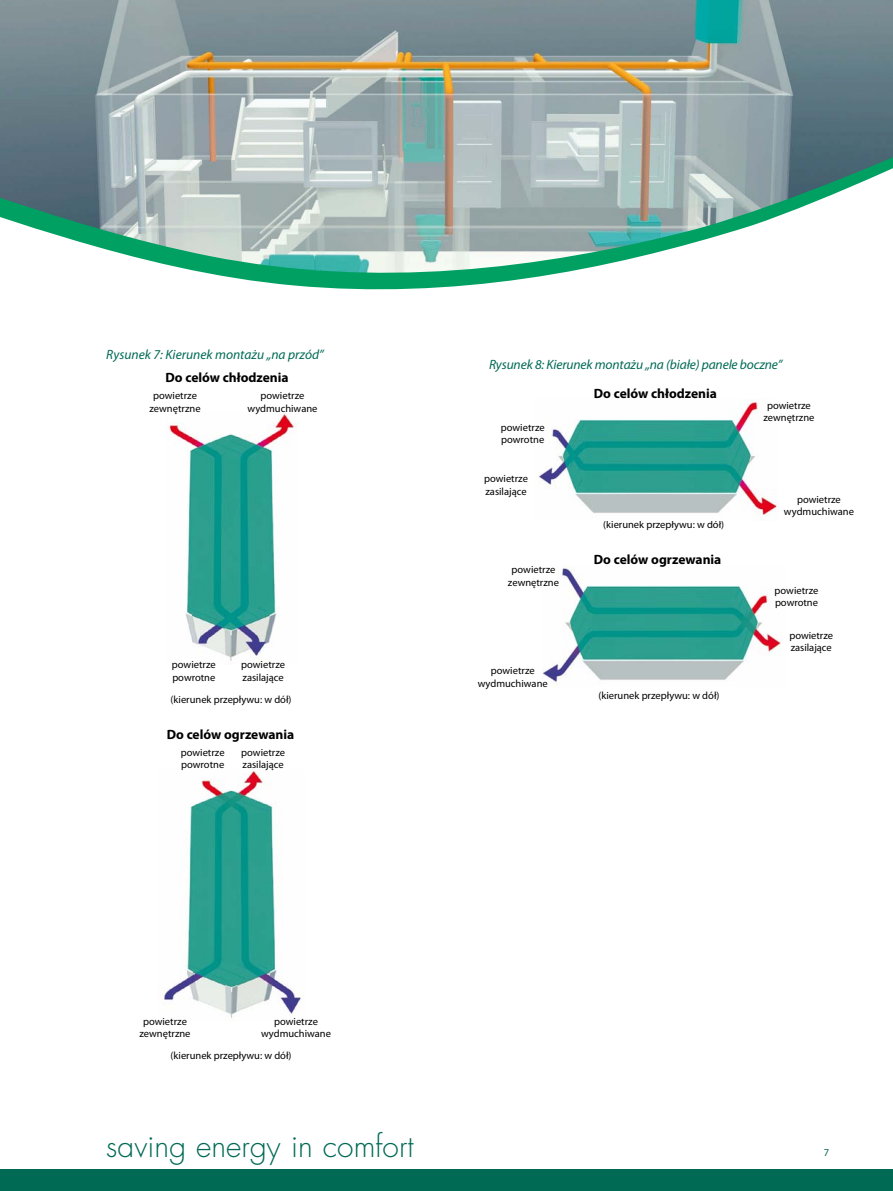
<style>
.page{position:relative;width:893px;height:1191px;background:#fff}
.page>*{position:absolute;margin:0;border:0;box-sizing:border-box;transform-origin:0 0}
.t1{font:300 30px "Futura";color:#006a55}
.t2{font:italic 13.5px "Myriad Pro";letter-spacing:-.01em;color:#006a55}
.t3{font:700 13.5px "Myriad Pro";color:#000}
.t4{font:10.5px/12.6px "Myriad Pro";color:#000}
.t5{font:10.5px "Myriad Pro";color:#006a55}
</style>
<div class="page">
<div style="left:0;top:1169px;width:893px;height:22px;background:#006a55"></div>
<svg style="left:0;top:0;width:893px;height:290px;background:#99afac"></svg>
<img style="left:536px;top:401px;width:241px;height:114px">
<img style="left:542px;top:566px;width:240px;height:118px">
<img style="left:164px;top:770px;width:139px;height:248px">
<img style="left:169px;top:414px;width:126px;height:247px">
<p class="t2" style="left:106px;top:346px;width:219px">Rysunek 7: Kierunek montażu „na przód”</p>
<p class="t3" style="left:165px;top:368px;width:125px">Do celów chłodzenia</p>
<p class="t4" style="left:150px;top:389px;width:53px;text-align:center">powietrze zewnętrzne</p>
<p class="t4" style="left:247px;top:389px;width:71px;text-align:center">powietrze wydmuchiwane</p>
<p class="t4" style="left:172px;top:658px;width:45px">powietrze powrotne</p>
<p class="t4" style="left:241px;top:658px;width:45px">powietrze zasilające</p>
<p class="t4" style="left:170px;top:693px;width:123px">(kierunek przepływu: w dół)</p>
<p class="t3" style="left:167px;top:725px;width:129px">Do celów ogrzewania</p>
<p class="t4" style="left:181px;top:745px;width:45px">powietrze powrotne</p>
<p class="t4" style="left:241px;top:745px;width:45px">powietrze zasilające</p>
<p class="t2" style="left:489px;top:356px;width:295px">Rysunek 8: Kierunek montażu „na (białe) panele boczne”</p>
<p class="t4" style="left:501px;top:420px;width:45px">powietrze powrotne</p>
<p class="t4" style="left:484px;top:472px;width:45px">powietrze zasilające</p>
<p class="t4" style="left:508px;top:563px;width:53px;text-align:center">powietrze zewnętrzne</p>
<p class="t4" style="left:478px;top:664px;width:71px;text-align:center">powietrze wydmuchiwane</p>
<p class="t3" style="left:594px;top:385px;width:125px">Do celów chłodzenia</p>
<p class="t4" style="left:603px;top:518px;width:123px">(kierunek przepływu: w dół)</p>
<p class="t3" style="left:594px;top:550px;width:129px">Do celów ogrzewania</p>
<p class="t4" style="left:598px;top:689px;width:123px">(kierunek przepływu: w dół)</p>
<p class="t4" style="left:763px;top:398px;width:53px;text-align:center">powietrze zewnętrzne</p>
<p class="t4" style="left:784px;top:493px;width:71px;text-align:center">powietrze wydmuchiwane</p>
<p class="t4" style="left:775px;top:584px;width:45px">powietrze powrotne</p>
<p class="t4" style="left:789px;top:628px;width:45px">powietrze zasilające</p>
<p class="t4" style="left:139px;top:1014px;width:53px;text-align:center">powietrze zewnętrzne</p>
<p class="t4" style="left:261px;top:1014px;width:71px;text-align:center">powietrze wydmuchiwane</p>
<p class="t4" style="left:170px;top:1049px;width:123px">(kierunek przepływu: w dół)</p>
<h1 class="t1" style="left:106px;top:1127px;width:309px">saving energy in comfort</h1>
<p class="t5" style="left:824px;top:1146px;width:7px">7</p>
</div>
